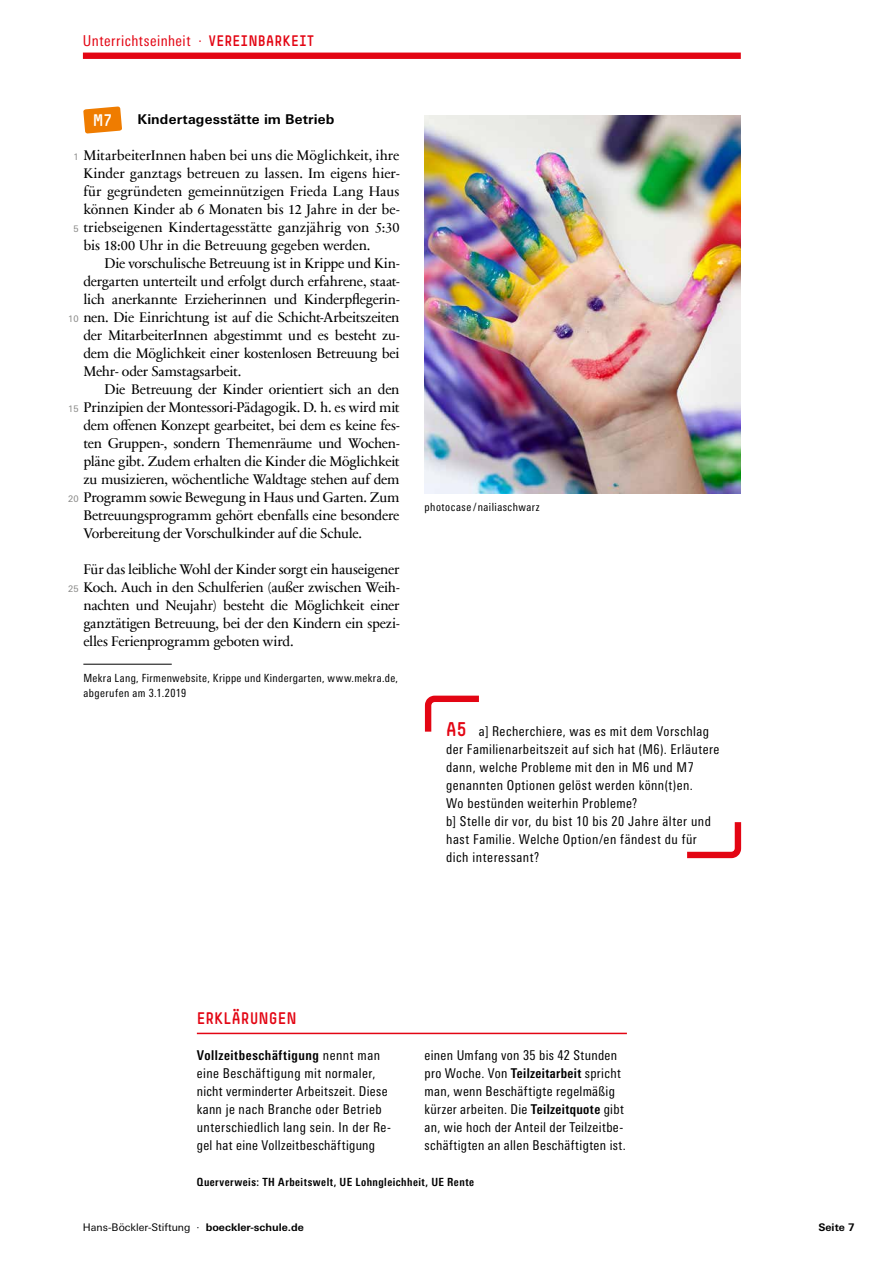
<style>
.page{position:relative;width:893px;height:1263px;background:#fff}
.page>*{position:absolute;margin:0;border:0;box-sizing:border-box;transform-origin:0 0}
.t1{font:16.5px "Simple HBS";letter-spacing:.01em;color:#e30513}
.t2{font:16.5px "Simple HBS";color:#fff}
.t3{font:condensed 15px "Univers Next Pro";letter-spacing:.035em;color:#e30513}
.t4{font:14.25px/18px "Sabon Next Com";letter-spacing:-.015em;color:#000;text-align:justify}
.t5{font:condensed 13.5px/18px "Univers Next Pro";letter-spacing:.035em;color:#000}
.t6{font:700 13.5px "Univers Next Pro";letter-spacing:.01em;color:#000}
.t7{font:condensed 11.25px/15px "Univers Next Pro";letter-spacing:.04em;color:#000}
.t8{font:700 condensed 11.25px "Univers Next Pro";letter-spacing:.04em;color:#000}
.t9{font:10.5px "Univers Next Pro";color:#000}
.t10{font:700 10.5px "Univers Next Pro";color:#000}
.t11{font:9px "Univers Next Pro";color:#878786}
.s1{font-family:"Simple HBS";font-stretch:normal}
.s2{font-family:"Simple HBS";font-stretch:normal;font-size:19.5px;color:#e30513}
.s3{font-weight:700}
</style>
<div class="page">
<div style="left:83px;top:53px;width:658px;height:6px;background:#e30513"></div>
<hr style="left:197px;top:1033px;width:430px;height:1px;background:#e30513">
<svg style="left:424px;top:695px;width:55px;height:37px"></svg>
<svg style="left:687px;top:822px;width:55px;height:37px"></svg>
<svg style="left:83px;top:106px;width:39px;height:28px"></svg>
<hr style="left:83px;top:664px;width:89px;height:1px;background:#000">
<img style="left:425px;top:115px;width:316px;height:378px">
<p class="t3" style="left:83px;top:32px;width:232px">Unterrichtseinheit · <span class="s1">VEREINBARKEIT</span></p>
<p class="t2" style="left:93px;top:111px;width:21px">M7</p>
<p class="t6" style="left:137px;top:111px;width:198px">Kindertagesstätte im Betrieb</p>
<p class="t4" style="left:83px;top:146px;width:318px">MitarbeiterInnen haben bei uns die Möglichkeit, ihre Kinder ganztags betreuen zu lassen. Im eigens hier&shy;für gegründeten gemeinnützigen Frieda Lang Haus können Kinder ab 6 Monaten bis 12 Jahre in der be&shy;triebseigenen Kindertagesstätte ganzjährig von 5:30 bis 18:00 Uhr in die Betreuung gegeben werden.</p>
<p class="t4" style="left:83px;top:254px;width:318px;text-indent:21px">Die vorschulische Betreuung ist in Krippe und Kin&shy;dergarten unterteilt und erfolgt durch erfahrene, staat&shy;lich anerkannte Erzieherinnen und Kinderpflegerin&shy;nen. Die Einrichtung ist auf die Schicht-Arbeitszeiten der MitarbeiterInnen abgestimmt und es besteht zu&shy;dem die Möglichkeit einer kostenlosen Betreuung bei Mehr- oder Samstagsarbeit.</p>
<p class="t4" style="left:83px;top:380px;width:318px;text-indent:21px">Die Betreuung der Kinder orientiert sich an den Prinzipien der Montessori-Pädagogik. D. h. es wird mit dem offenen Konzept gearbeitet, bei dem es keine fes&shy;ten Gruppen-, sondern Themenräume und Wochen&shy;pläne gibt. Zudem erhalten die Kinder die Möglichkeit zu musizieren, wöchentliche Waldtage stehen auf dem Programm sowie Bewegung in Haus und Garten. Zum Betreuungsprogramm gehört ebenfalls eine besondere Vorbereitung der Vorschulkinder auf die Schule.</p>
<p class="t4" style="left:83px;top:560px;width:318px">Für das leibliche Wohl der Kinder sorgt ein hauseigener Koch. Auch in den Schulferien (außer zwischen Weih&shy;nachten und Neujahr) besteht die Möglichkeit einer ganztätigen Betreuung, bei der den Kindern ein spezi&shy;elles Ferienprogramm geboten wird.</p>
<p class="t7" style="left:83px;top:671px;width:316px">Mekra Lang, Firmenwebsite, Krippe und Kindergarten, www.mekra.de, abgerufen am 3.1.2019</p>
<p class="t11" style="left:73px;top:152px;width:7px">1</p>
<p class="t11" style="left:73px;top:224px;width:7px">5</p>
<p class="t11" style="left:68px;top:314px;width:12px">10</p>
<p class="t11" style="left:68px;top:404px;width:12px">15</p>
<p class="t11" style="left:68px;top:494px;width:12px">20</p>
<p class="t11" style="left:68px;top:584px;width:12px">25</p>
<p class="t7" style="left:425px;top:500px;width:117px">photocase /nailiaschwarz</p>
<p class="t5" style="left:446px;top:722px;width:275px"><span class="s2">A5</span> a] Recherchiere, was es mit dem Vorschlag der Familienarbeitszeit auf sich hat (M6). Erläutere dann, welche Probleme mit den in M6 und M7 genannten Optionen gelöst werden könn(t)en.<br>Wo bestünden weiterhin Probleme?<br>b] Stelle dir vor, du bist 10 bis 20 Jahre älter und hast Familie. Welche Option/en fändest du für dich interessant?</p>
<p class="t1" style="left:197px;top:1009px;width:102px">ERKLÄRUNGEN</p>
<p class="t5" style="left:197px;top:1046px;width:196px"><span class="s3">Vollzeitbeschäftigung</span> nennt man eine Beschäftigung mit normaler, nicht verminderter Arbeitszeit. Diese kann je nach Branche oder Betrieb unterschiedlich lang sein. In der Re&shy;gel hat eine Vollzeitbeschäftigung</p>
<p class="t5" style="left:425px;top:1046px;width:203px">einen Umfang von 35 bis 42 Stunden pro Woche. Von <span class="s3">Teilzeitarbeit</span> spricht man, wenn Beschäftigte regelmäßig kürzer arbeiten. Die <span class="s3">Teilzeitquote</span> gibt an, wie hoch der Anteil der Teilzeitbe&shy;schäftigten an allen Beschäftigten ist.</p>
<p class="t8" style="left:197px;top:1176px;width:279px">Querverweis: TH Arbeitswelt, UE Lohngleichheit, UE Rente</p>
<p class="t9" style="left:83px;top:1222px;width:222px">Hans-Böckler-Stiftung · <span class="s3">boeckler-schule.de</span></p>
<p class="t10" style="left:818px;top:1221px;width:38px">Seite 7</p>
</div>
